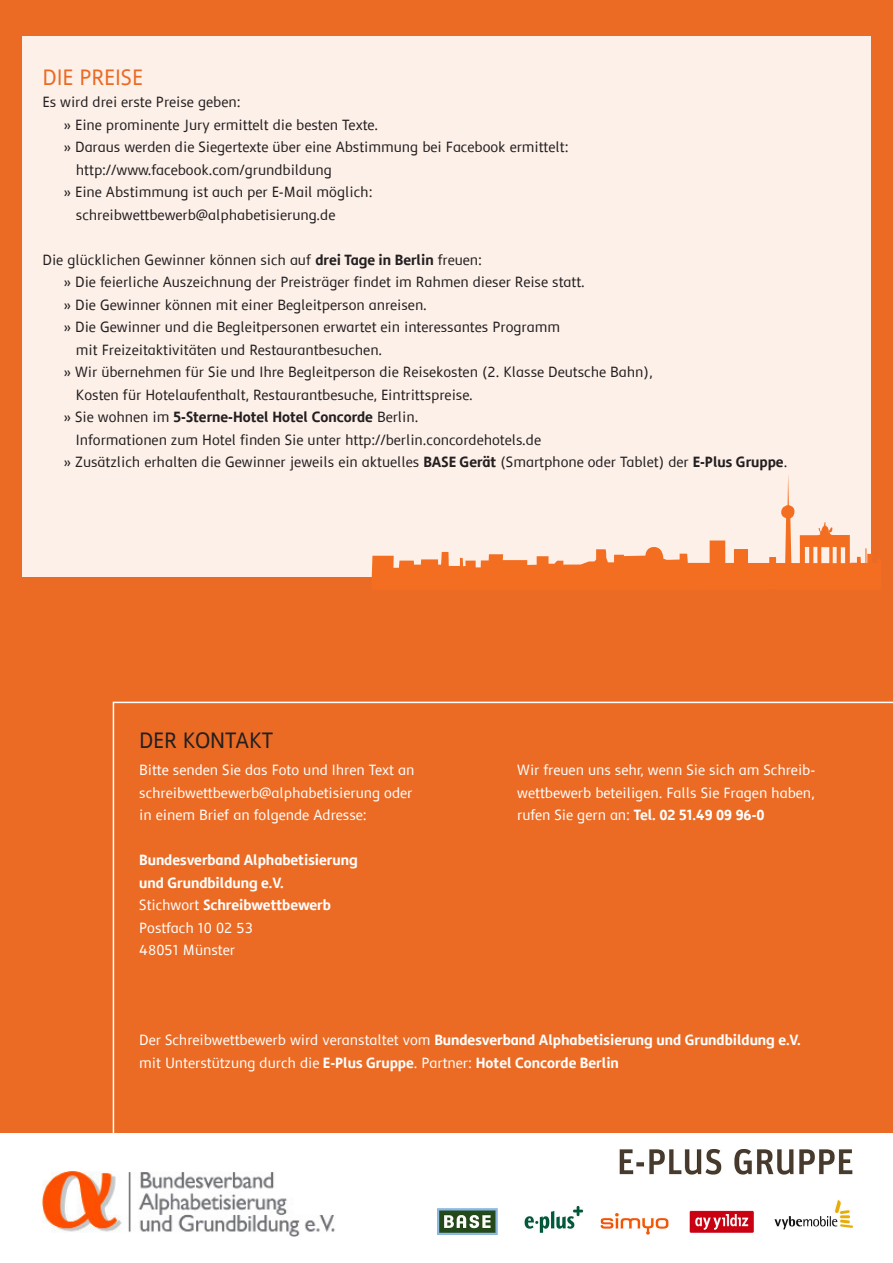
<style>
.page{position:relative;width:893px;height:1263px;background:#fff}
.page>*{position:absolute;margin:0;border:0;box-sizing:border-box;transform-origin:0 0}
.t1{font:22.5px "Semikolon Plus";color:#231f20}
.t2{font:22.5px "Semikolon Plus";color:#eb6b24}
.t3{font:15px "Semikolon Plus";color:#231f20}
.t4{font:700 15px/22.5px "Semikolon Plus";color:#fff}
.t5{font:15px "Semikolon Plus";color:#fff}
.t6{font:700 15px "Semikolon Plus";color:#231f20}
.s1{font-weight:700}
.s2{font-weight:400}
</style>
<div class="page">
<div style="left:0;top:0;width:893px;height:1132px;background:#eb6b24"></div>
<div style="left:22px;top:36px;width:849px;height:540px;background:#fdf0e9"></div>
<img style="left:438px;top:1149px;width:415px;height:85px">
<img style="left:42px;top:1171px;width:293px;height:65px">
<svg style="left:112px;top:701px;width:781px;height:432px"></svg>
<svg style="left:371px;top:474px;width:500px;height:103px"></svg>
<h1 class="t2" style="left:43px;top:65px;width:102px">Die Preise</h1>
<p class="t3" style="left:43px;top:94px;width:199px">Es wird drei erste Preise geben:</p>
<p class="t3" style="left:64px;top:117px;width:316px">» Eine prominente Jury ermittelt die besten Texte.</p>
<p class="t3" style="left:64px;top:139px;width:506px">» Daraus werden die Siegertexte über eine Abstimmung bei Facebook ermittelt:</p>
<p class="t3" style="left:76px;top:162px;width:257px">http://www.facebook.com/grundbildung</p>
<p class="t3" style="left:64px;top:184px;width:310px">» Eine Abstimmung ist auch per E-Mail möglich:</p>
<p class="t3" style="left:76px;top:207px;width:261px">schreibwettbewerb@alphabetisierung.de</p>
<p class="t3" style="left:43px;top:252px;width:441px">Die glücklichen Gewinner können sich auf <span class="s1">drei Tage in Berlin</span> freuen:</p>
<p class="t3" style="left:64px;top:274px;width:523px">» Die feierliche Auszeichnung der Preisträger findet im Rahmen dieser Reise statt.</p>
<p class="t3" style="left:64px;top:297px;width:365px">» Die Gewinner können mit einer Begleitperson anreisen.</p>
<p class="t3" style="left:64px;top:319px;width:498px">» Die Gewinner und die Begleitpersonen erwartet ein interessantes Programm</p>
<p class="t3" style="left:76px;top:342px;width:308px">mit Freizeitaktivitäten und Restaurantbesuchen.</p>
<p class="t3" style="left:64px;top:364px;width:590px">» Wir übernehmen für Sie und I hre Begleitperson die Reisekosten (2. Klasse Deutsche Bahn),</p>
<p class="t3" style="left:76px;top:387px;width:398px">Kosten für H otelaufenthalt, Restaurantbesuche, Eintrittspreise.</p>
<p class="t6" style="left:64px;top:409px;width:356px"><span class="s2">» Sie wohnen im</span> 5-Sterne-Hotel Hotel Concorde <span class="s2">Berlin.</span></p>
<p class="t3" style="left:76px;top:432px;width:467px">Informationen zum Hotel finden Sie unter http://berlin.concordehotels.de</p>
<p class="t3" style="left:64px;top:454px;width:725px">» Zusätzlich erhalten die Gewinner jeweils ein aktuelles <span class="s1">BASE Gerät</span> (Smartphone oder Tablet) der <span class="s1">E-Plus Gruppe</span>.</p>
<h1 class="t1" style="left:139px;top:729px;width:131px">Der Kontakt</h1>
<p class="t5" style="left:139px;top:762px;width:277px">Bitte senden Sie das Foto und I hren Text an</p>
<p class="t5" style="left:517px;top:762px;width:300px">Wir freuen uns sehr, wenn Sie sich am Schreib-</p>
<p class="t5" style="left:139px;top:785px;width:275px">schreibwettbewerb@alphabetisierung oder</p>
<p class="t5" style="left:517px;top:785px;width:299px">wettbewerb beteiligen. Falls Sie Fragen haben,</p>
<p class="t5" style="left:139px;top:807px;width:229px">in einem Brief an folgende Adresse:</p>
<p class="t4" style="left:517px;top:804px;width:249px"><span class="s2">rufen Sie gern an:</span> Tel. 02 51.49 09 96-0</p>
<p class="t4" style="left:139px;top:849px;width:220px">Bundesverband Alphabetisierung und Grundbildung e.V.<br><span class="s2">Stichwort</span> Schreibwettbewerb<br><span class="s2">Postfach 10 02 53<br>48051 M ünster</span></p>
<p class="t4" style="left:139px;top:1029px;width:663px"><span class="s2">Der Schreibwettbewerb wird veranstaltet vom</span> Bundesverband Alphabetisierung und Grundbildung e.V. <span class="s2">mit Unterstützung durch die</span> E-Plus Gruppe<span class="s2">. Partner:</span> Hotel Concorde Berlin</p>
</div>
